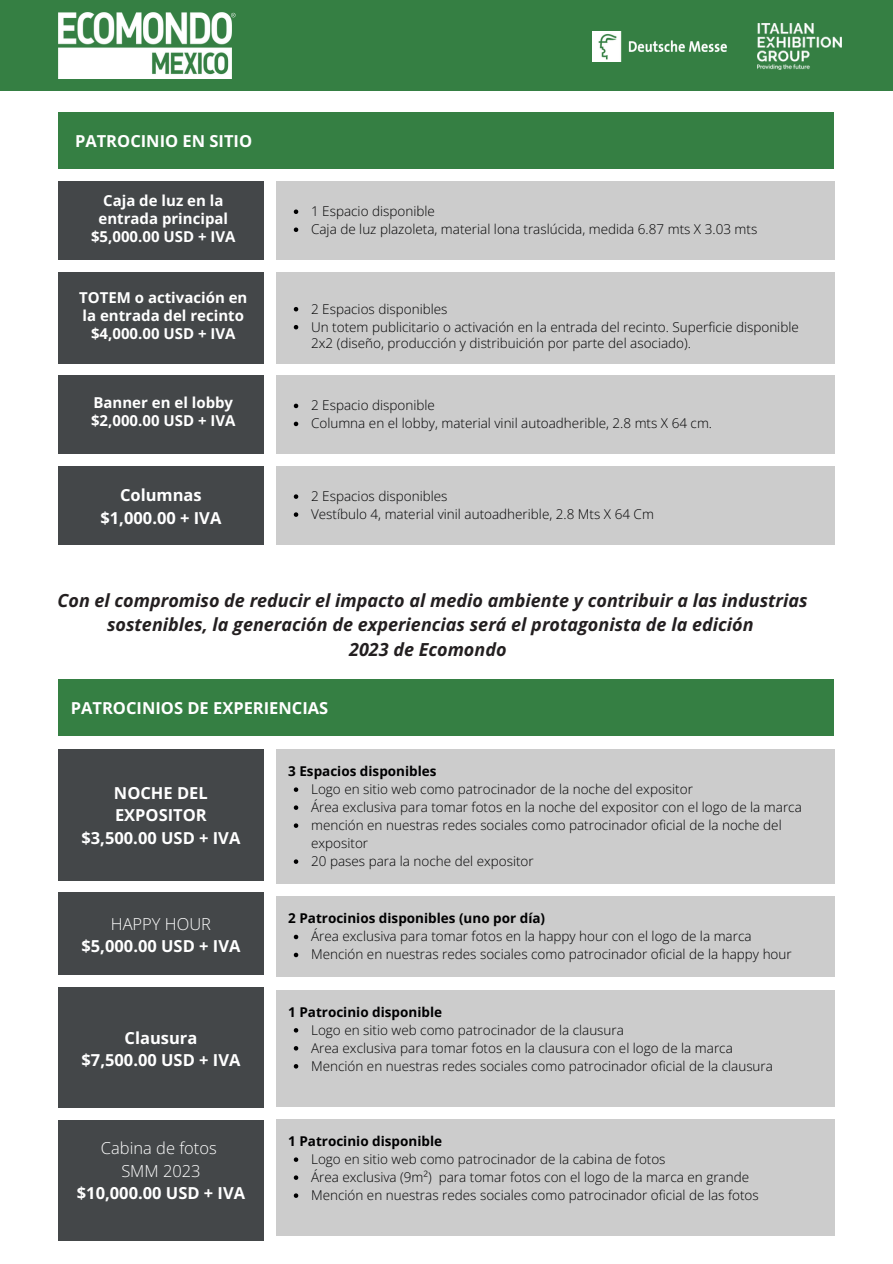
<style>
.page{position:relative;width:893px;height:1264px;background:#fff}
.page>*{position:absolute;margin:0;border:0;box-sizing:border-box;transform-origin:0 0}
.t1{font:italic 700 18px/24.8px "Open Sans";color:#231f20;text-align:center}
.t2{font:700 16.5px/22.5px "Open Sans";color:#fff;text-align:center}
.t3{font:300 16.5px/22.5px "Open Sans";color:#fff;text-align:center}
.t4{font:700 15px/18px "Open Sans";color:#fff;text-align:center}
.t5{font:300 13.5px/18px "Open Sans";color:#000001}
.t6{font:700 13.5px "Open Sans";color:#000001}
</style>
<div class="page">
<div style="left:0;top:0;width:892px;height:90px;background:#357f43"></div>
<img style="left:592px;top:32px;width:134px;height:29px">
<img style="left:757px;top:23px;width:84px;height:46px">
<div style="left:58px;top:112px;width:776px;height:57px;background:#357f43"></div>
<div style="left:58px;top:466px;width:205px;height:78px;background:#444749"></div>
<div style="left:58px;top:375px;width:205px;height:79px;background:#444749"></div>
<div style="left:58px;top:272px;width:205px;height:91px;background:#444749"></div>
<div style="left:58px;top:181px;width:205px;height:79px;background:#444749"></div>
<div style="left:276px;top:466px;width:558px;height:78px;background:#ccc"></div>
<div style="left:276px;top:375px;width:558px;height:79px;background:#ccc"></div>
<div style="left:276px;top:272px;width:558px;height:91px;background:#ccc"></div>
<div style="left:276px;top:181px;width:558px;height:79px;background:#ccc"></div>
<svg style="left:294px;top:209px;width:4px;height:5px"></svg>
<svg style="left:294px;top:227px;width:4px;height:5px"></svg>
<svg style="left:294px;top:307px;width:4px;height:4px"></svg>
<svg style="left:294px;top:325px;width:4px;height:4px"></svg>
<svg style="left:294px;top:403px;width:4px;height:5px"></svg>
<svg style="left:294px;top:421px;width:4px;height:5px"></svg>
<svg style="left:294px;top:494px;width:4px;height:5px"></svg>
<svg style="left:294px;top:512px;width:4px;height:5px"></svg>
<div style="left:58px;top:679px;width:776px;height:56px;background:#357f43"></div>
<div style="left:276px;top:1119px;width:558px;height:117px;background:#ccc"></div>
<div style="left:276px;top:989px;width:558px;height:117px;background:#ccc"></div>
<div style="left:276px;top:896px;width:558px;height:81px;background:#ccc"></div>
<div style="left:276px;top:749px;width:558px;height:135px;background:#ccc"></div>
<svg style="left:294px;top:787px;width:4px;height:5px"></svg>
<svg style="left:294px;top:805px;width:4px;height:5px"></svg>
<svg style="left:294px;top:823px;width:4px;height:4px"></svg>
<svg style="left:294px;top:859px;width:4px;height:4px"></svg>
<svg style="left:294px;top:934px;width:4px;height:5px"></svg>
<svg style="left:294px;top:952px;width:4px;height:5px"></svg>
<svg style="left:294px;top:1028px;width:4px;height:4px"></svg>
<svg style="left:294px;top:1046px;width:4px;height:4px"></svg>
<svg style="left:294px;top:1064px;width:4px;height:4px"></svg>
<svg style="left:294px;top:1157px;width:4px;height:4px"></svg>
<svg style="left:294px;top:1175px;width:4px;height:4px"></svg>
<svg style="left:294px;top:1193px;width:4px;height:4px"></svg>
<div style="left:58px;top:1120px;width:205px;height:120px;background:#444749"></div>
<div style="left:58px;top:987px;width:205px;height:121px;background:#444749"></div>
<div style="left:58px;top:892px;width:205px;height:83px;background:#444749"></div>
<div style="left:58px;top:749px;width:205px;height:131px;background:#444749"></div>
<svg style="left:231px;top:13px;width:4px;height:4px"></svg>
<img style="left:58px;top:12px;width:173px;height:67px">
<p class="t2" style="left:75px;top:130px;width:179px">PATROCINIO EN SITIO</p>
<p class="t4" style="left:91px;top:191px;width:146px">Caja de luz en la entrada principal $5,000.00 USD + IVA</p>
<p class="t4" style="left:79px;top:288px;width:170px">TOTEM o activación en la entrada del recinto $4,000.00 USD + IVA</p>
<p class="t4" style="left:91px;top:393px;width:146px;text-align:left">Banner en el lobby $2,000.00 USD + IVA</p>
<p class="t5" style="left:311px;top:202px;width:447px">1 Espacio disponible<br>Caja de luz plazoleta, material lona traslúcida, medida 6.87 mts X 3.03 mts</p>
<p class="t5" style="left:311px;top:299px;width:489px">2 Espacios disponibles<br>Un totem publicitario o activación en la entrada del recinto. Superficie disponible</p>
<p class="t5" style="left:311px;top:333px;width:381px">2x2 (diseño, producción y distribuición por parte del asociado).</p>
<p class="t5" style="left:311px;top:396px;width:402px">2 Espacio disponible<br>Columna en el lobby, material vinil autoadherible, 2.8 mts X 64 cm.</p>
<p class="t2" style="left:100px;top:483px;width:122px">Columnas $1,000.00 + IVA</p>
<p class="t5" style="left:311px;top:487px;width:344px">2 Espacios disponibles<br>Vestíbulo 4, material vinil autoadherible, 2.8 Mts X 64 Cm</p>
<h1 class="t1" style="left:57px;top:587px;width:751px">Con el compromiso de reducir el impacto al medio ambiente y contribuir a las industrias sostenibles, la generación de experiencias será el protagonista de la edición<br>2023 de Ecomondo</h1>
<p class="t2" style="left:71px;top:696px;width:259px">PATROCINIOS DE EXPERIENCIAS</p>
<p class="t2" style="left:81px;top:781px;width:160px">NOCHE DEL<br>EXPOSITOR $3,500.00 USD + IVA</p>
<p class="t3" style="left:111px;top:912px;width:102px">HAPPY HOUR</p>
<p class="t2" style="left:81px;top:934px;width:160px">$5,000.00 USD + IVA</p>
<p class="t2" style="left:81px;top:1026px;width:160px">Clausura<br>$7,500.00 USD + IVA</p>
<p class="t3" style="left:101px;top:1136px;width:117px">Cabina de fotos<br>SMM 2023</p>
<p class="t2" style="left:77px;top:1181px;width:170px">$10,000.00 USD + IVA</p>
<p class="t6" style="left:288px;top:762px;width:150px">3 Espacios disponibles</p>
<p class="t5" style="left:311px;top:780px;width:492px">Logo en sitio web como patrocinador de la noche del expositor<br>Área exclusiva para tomar fotos en la noche del expositor con el logo de la marca mención en nuestras redes sociales como patrocinador oficial de la noche del expositor<br>20 pases para la noche del expositor</p>
<p class="t6" style="left:288px;top:909px;width:258px">2 Patrocinios disponibles (uno por día)</p>
<p class="t5" style="left:311px;top:927px;width:482px">Área exclusiva para tomar fotos en la happy hour con el logo de la marca<br>Mención en nuestras redes sociales como patrocinador oficial de la happy hour</p>
<p class="t6" style="left:288px;top:1002px;width:155px">1 Patrocinio disponible</p>
<p class="t5" style="left:311px;top:1020px;width:463px">Logo en sitio web como patrocinador de la clausura<br>Area exclusiva para tomar fotos en la clausura con el logo de la marca<br>Mención en nuestras redes sociales como patrocinador oficial de la clausura</p>
<p class="t6" style="left:288px;top:1131px;width:155px">1 Patrocinio disponible</p>
<p class="t5" style="left:311px;top:1149px;width:449px">Logo en sitio web como patrocinador de la cabina de fotos<br>Área exclusiva (9m²) para tomar fotos con el logo de la marca en grande<br>Mención en nuestras redes sociales como patrocinador oficial de las fotos</p>
</div>
